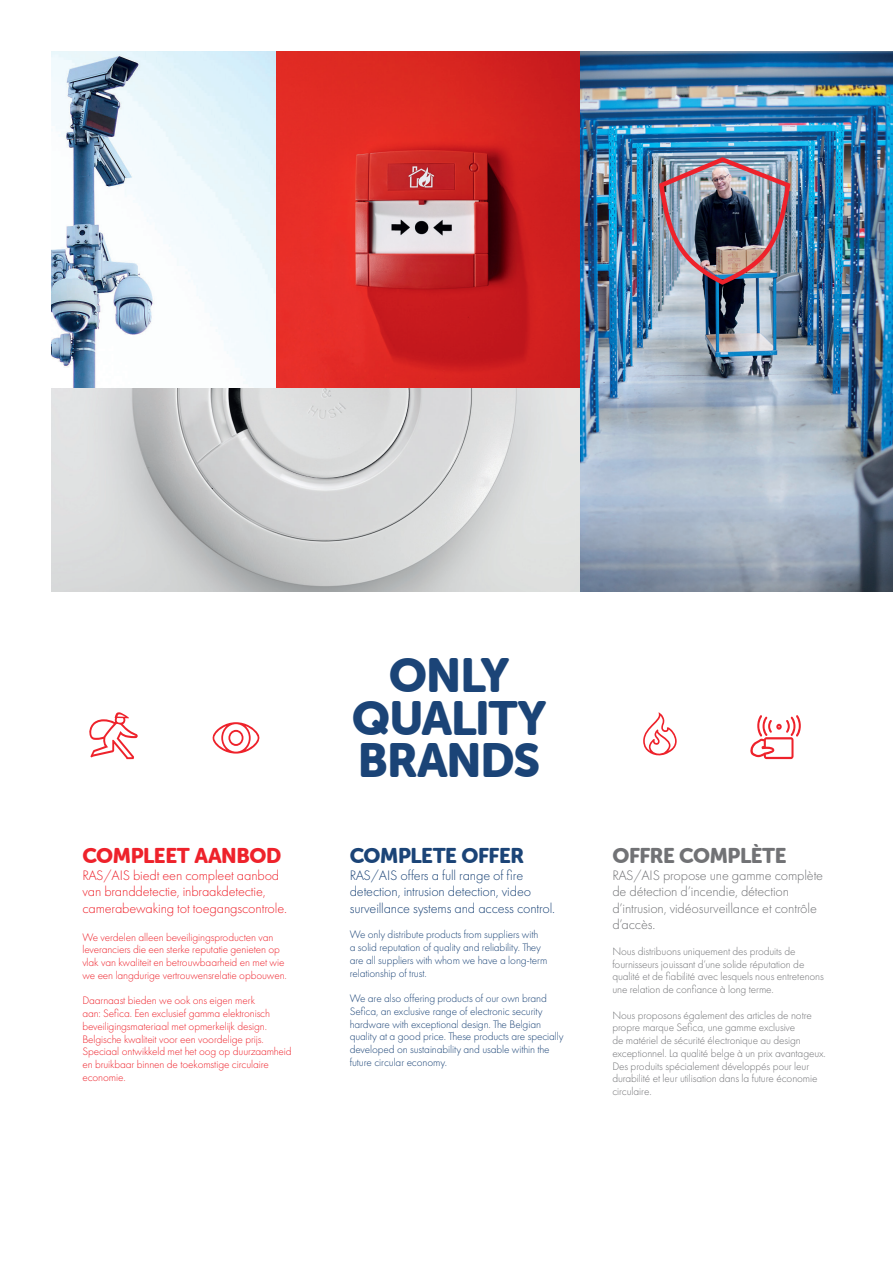
<style>
.page{position:relative;width:893px;height:1263px;background:#fff}
.page>*{position:absolute;margin:0;border:0;box-sizing:border-box;transform-origin:0 0}
.t1{font:47.25px/42px "Museo Sans Rounded 900";letter-spacing:-.025em;color:#1b4477;text-align:center}
.t2{font:21px "Museo Sans Rounded 900";letter-spacing:-.02em;color:#ee222b}
.t3{font:21px "Museo Sans Rounded 900";letter-spacing:-.025em;color:#1b4477}
.t4{font:21px "Museo Sans Rounded 900";letter-spacing:-.025em;color:#717275}
.t5{font:300 14.25px/16.5px "Futura PT";letter-spacing:-.01em;color:#717275}
.t6{font:300 14.25px/16.5px "Futura PT";letter-spacing:-.01em;color:#1b4477}
.t7{font:300 14.25px/16.5px "Futura PT";letter-spacing:-.01em;color:#ee222b}
.t8{font:300 11.25px/12.8px "Futura PT";letter-spacing:-.01em;color:#717275}
.t9{font:300 11.25px/12.8px "Futura PT";letter-spacing:-.01em;color:#ee222b}
.t10{font:300 11.25px/12.8px "Futura PT";letter-spacing:-.01em;color:#1b4477}
</style>
<div class="page">
<img style="left:580px;top:51px;width:313px;height:540px">
<img style="left:51px;top:51px;width:225px;height:337px">
<img style="left:51px;top:388px;width:529px;height:203px">
<img style="left:276px;top:51px;width:304px;height:337px">
<img style="left:656px;top:155px;width:138px;height:132px">
<svg style="left:212px;top:722px;width:48px;height:31px"></svg>
<svg style="left:89px;top:712px;width:49px;height:47px"></svg>
<svg style="left:750px;top:715px;width:51px;height:44px"></svg>
<svg style="left:643px;top:712px;width:34px;height:44px"></svg>
<h2 class="t2" style="left:82px;top:844px;width:200px">COMPLEET AANBOD</h2>
<p class="t7" style="left:82px;top:867px;width:206px">RAS/AIS biedt een compleet aanbod van branddetectie, inbraakdetectie, camerabewaking tot toegangscontrole.</p>
<p class="t9" style="left:82px;top:931px;width:206px">We verdelen alleen beveiligingsproducten van leveranciers die een sterke reputatie genieten op vlak van kwaliteit en betrouwbaarheid en met wie we een langdurige vertrouwensrelatie opbouwen.</p>
<p class="t9" style="left:82px;top:994px;width:211px">Daarnaast bieden we ook ons eigen merk<br>aan: Sefica. Een exclusief gamma elektronisch beveiligingsmateriaal met opmerkelijk design.<br>Belgische kwaliteit voor een voordelige prijs.<br>Speciaal ontwikkeld met het oog op duurzaamheid en bruikbaar binnen de toekomstige circulaire economie.</p>
<h1 class="t1" style="left:352px;top:655px;width:196px">ONLY<br>QUALITY<br>BRANDS</h1>
<h2 class="t3" style="left:350px;top:844px;width:176px">COMPLETE OFFER</h2>
<p class="t6" style="left:350px;top:867px;width:207px">RAS/AIS offers a full range of fire detection, intrusion detection, video surveillance systems and access control.</p>
<p class="t10" style="left:350px;top:928px;width:199px">We only distribute products from suppliers with<br>a solid reputation of quality and reliability. They are all suppliers with whom we have a long-term relationship of trust.</p>
<p class="t10" style="left:350px;top:992px;width:215px">We are also offering products of our own brand Sefica, an exclusive range of electronic security hardware with exceptional design. The Belgian quality at a good price. These products are specially developed on sustainability and usable within the future circular economy.</p>
<h2 class="t4" style="left:612px;top:844px;width:176px">OFFRE COMPLÈTE</h2>
<p class="t5" style="left:612px;top:867px;width:212px">RAS/AIS propose une gamme complète de détection d’incendie, détection d’intrusion, vidéosurveillance et contrôle d’accès.</p>
<p class="t8" style="left:612px;top:945px;width:213px">Nous distribuons uniquement des produits de fournisseurs jouissant d’une solide réputation de qualité et de fiabilité avec lesquels nous entretenons une relation de confiance à long terme.</p>
<p class="t8" style="left:612px;top:1009px;width:215px">Nous proposons également des articles de notre propre marque Sefica, une gamme exclusive<br>de matériel de sécurité électronique au design exceptionnel. La qualité belge à un prix avantageux.<br>Des produits spécialement développés pour leur durabilité et leur utilisation dans la future économie circulaire.</p>
</div>
